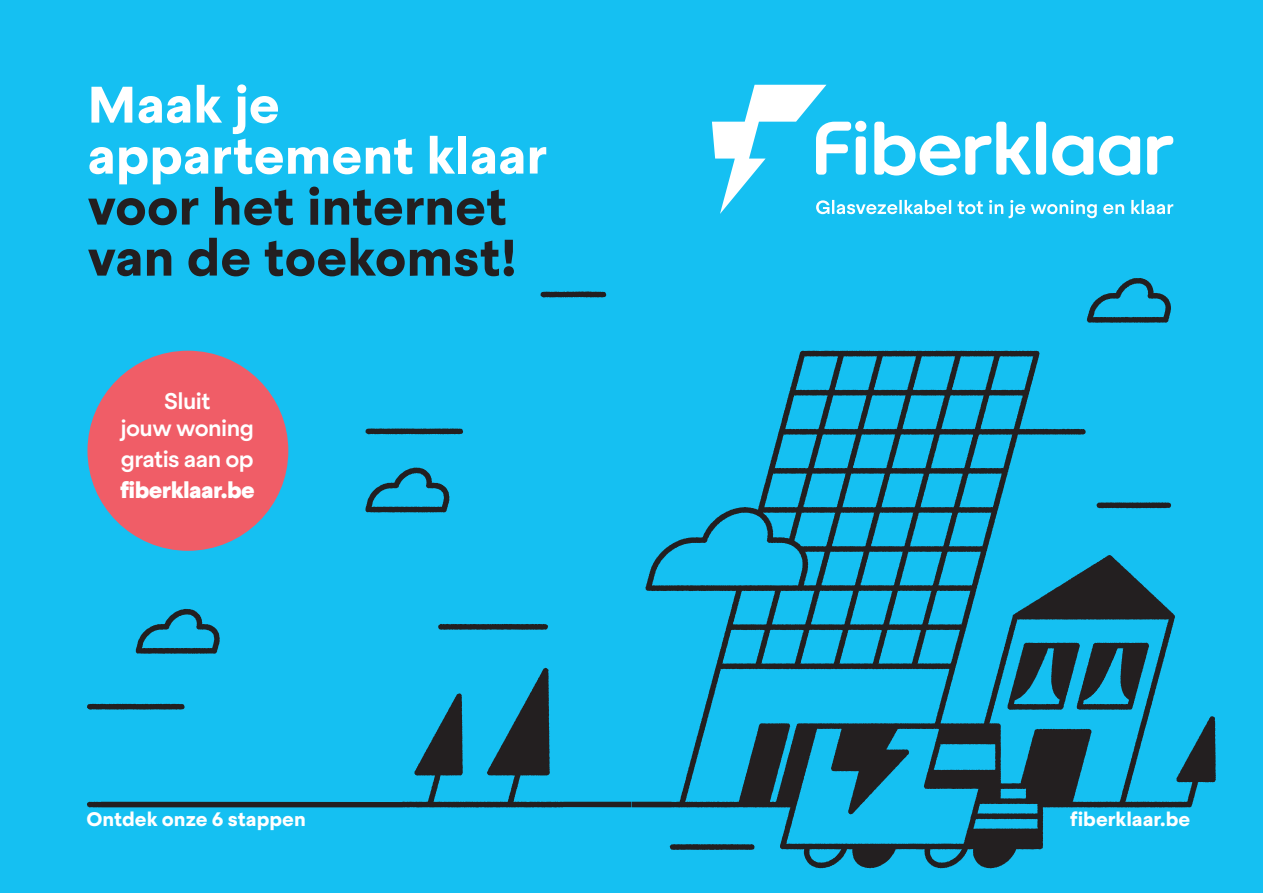
<style>
.page{position:relative;width:1263px;height:893px;background:#fff}
.page>*{position:absolute;margin:0;border:0;box-sizing:border-box;transform-origin:0 0}
.t1{font:700 51px/51px "Steradian";color:#231f20}
.t2{font:900 22.5px/30.8px "Steradian";letter-spacing:-.025em;color:#fff}
.t3{font:500 22.5px/27.9px "Steradian";letter-spacing:-.025em;color:#fff;text-align:center}
.t4{font:700 19.5px "Steradian";color:#fff}
.s1{color:#fff}
.s2{font-weight:500}
</style>
<div class="page">
<div style="left:631px;top:0;width:620px;height:893px;background:#15c0f2"></div>
<svg style="left:712px;top:85px;width:461px;height:133px"></svg>
<svg style="left:631px;top:351px;width:585px;height:517px"></svg>
<svg style="left:1096px;top:502px;width:75px;height:6px"></svg>
<svg style="left:670px;top:844px;width:84px;height:6px"></svg>
<svg style="left:1087px;top:278px;width:84px;height:45px"></svg>
<svg style="left:1007px;top:643px;width:142px;height:67px"></svg>
<div style="left:0;top:0;width:5px;height:893px;background:#15c0f2"></div>
<div style="left:4px;top:0;width:627px;height:893px;background:#15c0f2"></div>
<div style="left:87px;top:351px;width:201px;height:200px;background:#f05d67;border-radius:50%"></div>
<svg style="left:87px;top:668px;width:544px;height:139px"></svg>
<svg style="left:438px;top:624px;width:110px;height:6px"></svg>
<svg style="left:87px;top:704px;width:98px;height:6px"></svg>
<svg style="left:136px;top:609px;width:84px;height:45px"></svg>
<svg style="left:365px;top:428px;width:98px;height:6px"></svg>
<svg style="left:365px;top:467px;width:84px;height:45px"></svg>
<svg style="left:540px;top:292px;width:66px;height:5px"></svg>
<div style="left:1251px;top:0;width:12px;height:893px;background:#15c0f2"></div>
<p class="t1" style="left:87px;top:80px;width:461px"><span class="s1">Maak je appartement klaar </span>voor het internet van de toekomst!</p>
<p class="t3" style="left:120px;top:387px;width:135px">Sluit<br>jouw woning</p>
<p class="t2" style="left:120px;top:444px;width:137px"><span class="s2">gratis aan op </span>fiberklaar.be</p>
<p class="t4" style="left:86px;top:807px;width:221px">Ontdek onze 6 stappen</p>
<p class="t4" style="left:1080px;top:807px;width:122px">fiberklaar.be</p>
<p class="t4" style="left:1070px;top:807px;width:122px">fiberkla r.be</p>
</div>
